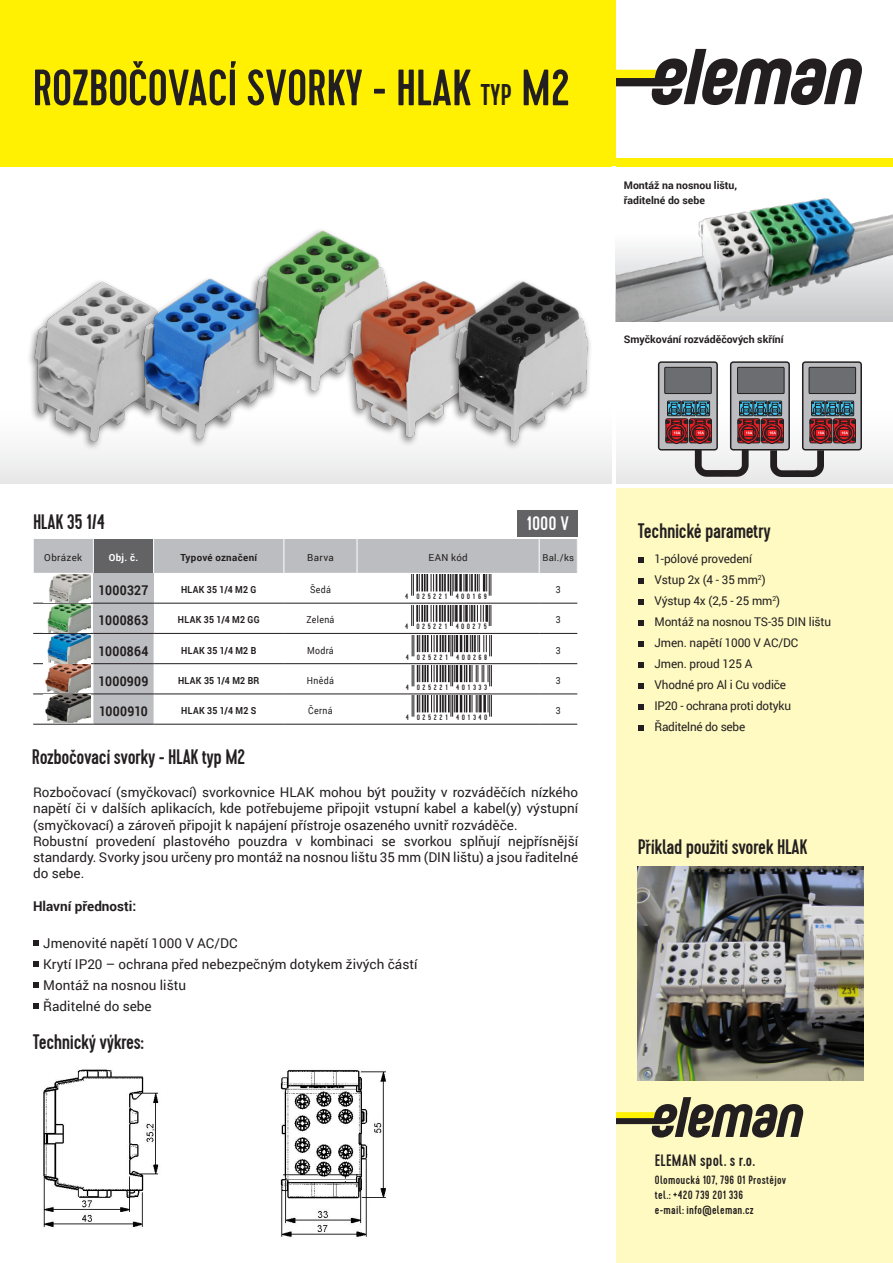
<style>
.page{position:relative;width:893px;height:1263px;background:#fff}
.page>*{position:absolute;margin:0;border:0;box-sizing:border-box;transform-origin:0 0}
.t1{font:500 51px "Cervo";letter-spacing:-.01em;color:#231f20}
.t2{font:500 21px "Cervo";letter-spacing:-.02em;color:#231f20}
.t3{font:500 19.5px "Cervo";color:#fff}
.popis_vzduch{font:500 16.5px "Cervo";letter-spacing:.015em;color:#231f20}
.t4{font:13.5px/16.2px "Roboto";color:#231f20;text-align:justify}
.t5{font:700 13.5px "Roboto";letter-spacing:.02em;color:#231f20;scale:.9 1}
.t6{font:700 13.5px "Roboto";color:#231f20}
.Styl_odstavce1{font:12px "Roboto";letter-spacing:-.01em;color:#231f20}
.popis_vzduch-2{font:500 12px "Cervo";letter-spacing:.025em;color:#231f20}
.t7{font:700 10.5px "Roboto";color:#231f20}
.t8{font:700 9.75px "Roboto";letter-spacing:.035em;color:#231f20;scale:.9 1}
.t9{font:9.75px "Roboto";letter-spacing:.035em;color:#231f20;scale:.9 1}
.t10{font:9.75px "Roboto";letter-spacing:.035em;color:#231f20}
.t11{font:700 9.75px "Roboto";letter-spacing:.035em;color:#231f20}
.t12{font:700 9.75px "Roboto";color:#fff}
.t13{font:9.45px "Roboto";color:#231f20}
.t14{font:500 7.8px "Cervo";letter-spacing:.32em;color:#231f20}
.s1{font-size:30px}
</style>
<div class="page">
<img style="left:29px;top:299px;width:43px;height:56px">
<svg style="left:615px;top:49px;width:247px;height:56px"></svg>
<div style="left:615px;top:487px;width:278px;height:776px;background:#fffac1"></div>
<div style="left:0;top:0;width:615px;height:167px;background:#fff101"></div>
<svg style="left:0;top:355px;width:893px;height:129px"></svg>
<svg style="left:615px;top:1097px;width:189px;height:40px"></svg>
<div style="left:0;top:158px;width:893px;height:9px;background:#fff101"></div>
<hr style="left:612px;top:167px;width:3px;height:1096px;background:#fff">
<hr style="left:0;top:484px;width:893px;height:4px;background:#fff">
<svg style="left:638px;top:557px;width:5px;height:5px"></svg>
<svg style="left:638px;top:578px;width:5px;height:5px"></svg>
<svg style="left:638px;top:599px;width:5px;height:5px"></svg>
<svg style="left:638px;top:620px;width:5px;height:5px"></svg>
<svg style="left:638px;top:641px;width:5px;height:5px"></svg>
<svg style="left:638px;top:662px;width:5px;height:5px"></svg>
<svg style="left:638px;top:683px;width:5px;height:5px"></svg>
<svg style="left:638px;top:704px;width:5px;height:5px"></svg>
<svg style="left:638px;top:725px;width:5px;height:5px"></svg>
<div style="left:517px;top:510px;width:61px;height:26px;background:#636366"></div>
<div style="left:539px;top:539px;width:38px;height:34px;background:#bcbdc0"></div>
<hr style="left:539px;top:603px;width:38px;height:1px;background:#231f20">
<hr style="left:539px;top:633px;width:38px;height:1px;background:#231f20">
<hr style="left:33px;top:724px;width:60px;height:1px;background:#231f20">
<hr style="left:93px;top:724px;width:61px;height:1px;background:#231f20">
<hr style="left:154px;top:724px;width:130px;height:1px;background:#231f20">
<hr style="left:284px;top:724px;width:73px;height:1px;background:#231f20">
<hr style="left:357px;top:724px;width:182px;height:1px;background:#231f20">
<hr style="left:539px;top:663px;width:38px;height:1px;background:#231f20">
<hr style="left:539px;top:694px;width:38px;height:1px;background:#231f20">
<hr style="left:539px;top:724px;width:38px;height:1px;background:#231f20">
<hr style="left:539px;top:539px;width:1px;height:34px;background:#fff">
<svg style="left:33px;top:941px;width:5px;height:5px"></svg>
<svg style="left:33px;top:962px;width:5px;height:5px"></svg>
<svg style="left:33px;top:983px;width:5px;height:5px"></svg>
<svg style="left:33px;top:1004px;width:5px;height:5px"></svg>
<svg style="left:615px;top:198px;width:278px;height:124px"></svg>
<svg style="left:33px;top:539px;width:506px;height:185px"></svg>
<img style="left:638px;top:866px;width:225px;height:215px">
<div style="left:659px;top:362px;width:58px;height:88px;background:#bcbdc0;border-radius:3px"></div>
<div style="left:658px;top:361px;width:60px;height:89px;border:2px solid #231f20;border-radius:3px"></div>
<div style="left:667px;top:401px;width:14px;height:15px;border:1px solid #231f20"></div>
<div style="left:682px;top:401px;width:13px;height:15px;border:1px solid #231f20"></div>
<div style="left:696px;top:401px;width:14px;height:15px;border:1px solid #231f20"></div>
<svg style="left:666px;top:402px;width:45px;height:42px;background:#69444c"></svg>
<div style="left:731px;top:362px;width:58px;height:88px;background:#bcbdc0;border-radius:3px"></div>
<div style="left:730px;top:361px;width:60px;height:89px;border:2px solid #231f20;border-radius:3px"></div>
<div style="left:739px;top:401px;width:14px;height:15px;border:1px solid #231f20"></div>
<div style="left:754px;top:401px;width:13px;height:15px;border:1px solid #231f20"></div>
<div style="left:768px;top:401px;width:14px;height:15px;border:1px solid #231f20"></div>
<svg style="left:738px;top:402px;width:45px;height:42px;background:#69444c"></svg>
<div style="left:803px;top:362px;width:58px;height:88px;background:#bcbdc0;border-radius:3px"></div>
<div style="left:802px;top:361px;width:60px;height:89px;border:2px solid #231f20;border-radius:3px"></div>
<div style="left:833px;top:419px;width:23px;height:24px;border:1px solid #231f20;border-radius:2px"></div>
<div style="left:811px;top:401px;width:14px;height:15px;border:1px solid #231f20"></div>
<div style="left:826px;top:401px;width:13px;height:15px;border:1px solid #231f20"></div>
<div style="left:840px;top:401px;width:14px;height:15px;border:1px solid #231f20"></div>
<svg style="left:810px;top:402px;width:45px;height:42px;background:#69444c"></svg>
<svg style="left:695px;top:450px;width:54px;height:27px"></svg>
<svg style="left:770px;top:450px;width:54px;height:27px"></svg>
<div style="left:665px;top:367px;width:46px;height:27px;background:#6c6d70"></div>
<div style="left:665px;top:367px;width:46px;height:27px;border:1px solid #231f20"></div>
<div style="left:737px;top:367px;width:47px;height:27px;background:#6c6d70"></div>
<div style="left:737px;top:367px;width:47px;height:27px;border:1px solid #231f20"></div>
<div style="left:809px;top:367px;width:47px;height:27px;background:#6c6d70"></div>
<div style="left:809px;top:367px;width:47px;height:27px;border:1px solid #231f20"></div>
<img style="left:72px;top:281px;width:211px;height:201px">
<img style="left:185px;top:230px;width:171px;height:203px">
<img style="left:283px;top:247px;width:103px;height:235px">
<img style="left:386px;top:278px;width:226px;height:206px">
<img style="left:43px;top:1069px;width:343px;height:168px">
<img style="left:44px;top:634px;width:47px;height:59px">
<img style="left:44px;top:574px;width:47px;height:58px">
<img style="left:44px;top:695px;width:47px;height:28px">
<p class="t1" style="left:32px;top:58px;width:540px">ROZBOČOVACÍ SVORKY - HLAK <span class="s1">TYP</span> M2</p>
<p class="t7" style="left:624px;top:178px;width:115px">Montáž na nosnou lištu,</p>
<p class="t7" style="left:624px;top:193px;width:83px">řaditelné do sebe</p>
<p class="t7" style="left:624px;top:332px;width:161px">Smyčkování rozváděčových skříní</p>
<p class="t2" style="left:33px;top:510px;width:74px">HLAK 35 1/4</p>
<p class="t3" style="left:526px;top:512px;width:44px">1000 V</p>
<p class="t10" style="left:44px;top:551px;width:39px">Obrázek</p>
<p class="t12" style="left:109px;top:551px;width:31px">Obj. č.</p>
<p class="t11" style="left:180px;top:551px;width:78px">Typové označení</p>
<p class="t10" style="left:307px;top:551px;width:28px">Barva</p>
<p class="t10" style="left:428px;top:551px;width:41px">EAN kód</p>
<p class="t13" style="left:542px;top:551px;width:33px">Bal./ks</p>
<p class="t5" style="left:99px;top:581px;width:57px">1000327</p>
<p class="t8" style="left:181px;top:583px;width:85px">HLAK 35 1/4 M2 G</p>
<p class="t9" style="left:310px;top:583px;width:25px">Šedá</p>
<p class="t9" style="left:556px;top:583px;width:7px">3</p>
<p class="t5" style="left:99px;top:611px;width:57px">1000863</p>
<p class="t8" style="left:178px;top:613px;width:92px">HLAK 35 1/4 M2 GG</p>
<p class="t9" style="left:306px;top:613px;width:33px">Zelená</p>
<p class="t9" style="left:556px;top:613px;width:7px">3</p>
<p class="t5" style="left:98px;top:641px;width:57px">1000864</p>
<p class="t8" style="left:181px;top:643px;width:85px">HLAK 35 1/4 M2 B</p>
<p class="t9" style="left:307px;top:643px;width:31px">Modrá</p>
<p class="t9" style="left:556px;top:643px;width:7px">3</p>
<p class="t5" style="left:98px;top:671px;width:57px">1000909</p>
<p class="t8" style="left:178px;top:673px;width:92px">HLAK 35 1/4 M2 BR</p>
<p class="t9" style="left:307px;top:674px;width:31px">Hnědá</p>
<p class="t9" style="left:556px;top:674px;width:7px">3</p>
<p class="t5" style="left:99px;top:702px;width:56px">1000910</p>
<p class="t8" style="left:181px;top:704px;width:85px">HLAK 35 1/4 M2 S</p>
<p class="t9" style="left:308px;top:704px;width:29px">Černá</p>
<p class="t9" style="left:556px;top:704px;width:7px">3</p>
<p class="t14" style="left:405px;top:592px;width:83px">4 025221 400169</p>
<p class="t14" style="left:405px;top:622px;width:83px">4 025221 400275</p>
<p class="t14" style="left:406px;top:652px;width:83px">4 025221 400268</p>
<p class="t14" style="left:406px;top:682px;width:83px">4 025221 401333</p>
<p class="t14" style="left:406px;top:713px;width:83px">4 025221 401340</p>
<p class="t2" style="left:32px;top:744px;width:215px">Rozbočovací svorky - HLAK typ M2</p>
<p class="t4" style="left:33px;top:784px;width:547px">Rozbočovací (smyčkovací) svorkovnice HLAK mohou být použity v rozváděčích nízkého napětí či v dalších aplikacích, kde potřebujeme připojit vstupní kabel a kabel(y) výstupní (smyčkovací) a zároveň připojit k napájení přístroje osazeného uvnitř rozváděče.</p>
<p class="t4" style="left:33px;top:832px;width:547px">Robustní provedení plastového pouzdra v kombinaci se svorkou splňují nejpřísnější standardy. Svorky jsou určeny pro montáž na nosnou lištu 35 mm (DIN lištu) a jsou řaditelné do sebe.</p>
<p class="t6" style="left:33px;top:896px;width:105px">Hlavní přednosti:</p>
<p class="t4" style="left:43px;top:934px;width:196px">Jmenovité napětí 1000 V AC/DC</p>
<p class="t4" style="left:43px;top:955px;width:376px">Krytí IP20 – ochrana před nebezpečným dotykem živých částí</p>
<p class="t4" style="left:43px;top:976px;width:144px">Montáž na nosnou lištu</p>
<p class="t4" style="left:43px;top:997px;width:110px">Řaditelné do sebe</p>
<p class="t2" style="left:33px;top:1029px;width:112px">Technický výkres:</p>
<p class="t2" style="left:638px;top:519px;width:135px">Technické parametry</p>
<p class="Styl_odstavce1" style="left:654px;top:551px;width:99px">1-pólové provedení</p>
<p class="Styl_odstavce1" style="left:654px;top:572px;width:113px">Vstup 2x (4 - 35 mm<sup>2</sup>)</p>
<p class="Styl_odstavce1" style="left:654px;top:593px;width:127px">Výstup 4x (2,5 - 25 mm<sup>2</sup>)</p>
<p class="Styl_odstavce1" style="left:654px;top:614px;width:178px">Montáž na nosnou TS-35 DIN lištu</p>
<p class="Styl_odstavce1" style="left:654px;top:635px;width:145px">Jmen. napětí 1000 V AC/DC</p>
<p class="Styl_odstavce1" style="left:654px;top:656px;width:99px">Jmen. proud 125 A</p>
<p class="Styl_odstavce1" style="left:654px;top:677px;width:133px">Vhodné pro Al i Cu vodiče</p>
<p class="Styl_odstavce1" style="left:654px;top:698px;width:138px">IP20 - ochrana proti dotyku</p>
<p class="Styl_odstavce1" style="left:654px;top:719px;width:92px">Řaditelné do sebe</p>
<p class="t2" style="left:638px;top:834px;width:171px">Příklad použití svorek HLAK</p>
<p class="popis_vzduch" style="left:655px;top:1150px;width:102px">ELEMAN spol. s r.o.</p>
<p class="popis_vzduch-2" style="left:655px;top:1172px;width:133px">Olomoucká 107, 796 01 Prostějov</p>
<p class="popis_vzduch-2" style="left:655px;top:1187px;width:90px">tel.: +420 739 201 336</p>
<p class="popis_vzduch-2" style="left:655px;top:1202px;width:100px">e-mail: info@eleman.cz</p>
</div>
